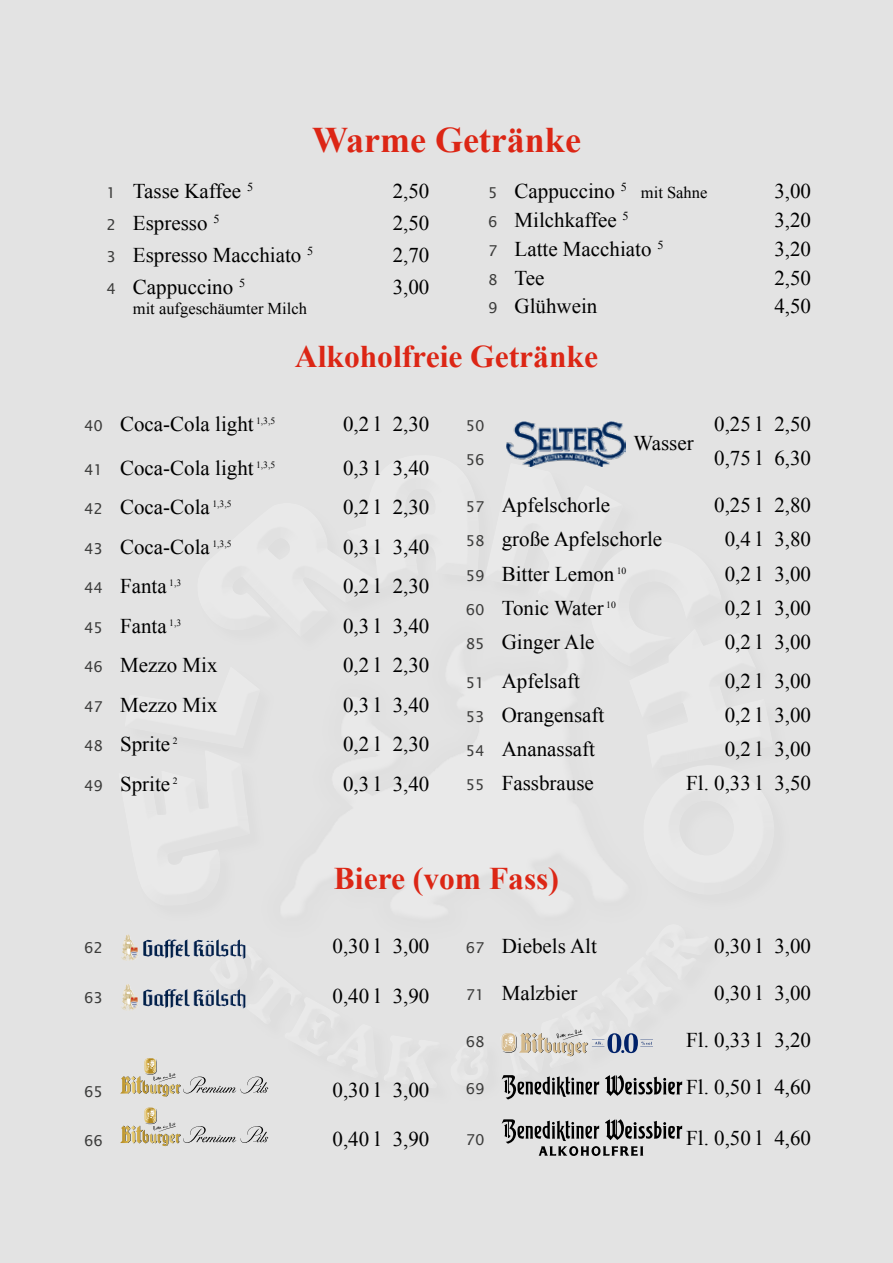
<style>
.page{position:relative;width:893px;height:1263px;background:#e3e3e3}
.page>*{position:absolute;margin:0;border:0;box-sizing:border-box;transform-origin:0 0}
.t1{font:700 36px "Times New Roman";color:#dc2615}
.t2{font:700 31.5px "Times New Roman";color:#dc2615}
.t3{font:21px "Times New Roman";color:#000}
.t4{font:16.5px "Times New Roman";color:#000}
.t5{font:15px "Lucida Sans";color:#3c3c3b}
.s1{font-family:"Lucida Sans";font-size:15px;color:#3c3c3b}
.s2{font-size:16.5px}
</style>
<div class="page">
<img style="left:507px;top:421px;width:119px;height:46px">
<img style="left:124px;top:934px;width:6px;height:9px">
<svg style="left:120px;top:943px;width:149px;height:153px"></svg>
<svg style="left:120px;top:1107px;width:148px;height:39px"></svg>
<svg style="left:501px;top:1029px;width:182px;height:70px"></svg>
<svg style="left:502px;top:1119px;width:180px;height:37px"></svg>
<h1 class="t1" style="left:312px;top:115px;width:270px">Warme Getränke</h1>
<p class="t3" style="left:106px;top:177px;width:148px"><span class="s1">1</span> Tasse Kaffee <sup>5</sup></p>
<p class="t3" style="left:393px;top:177px;width:38px">2,50</p>
<p class="t3" style="left:106px;top:209px;width:115px"><span class="s1">2</span> Espresso <sup>5</sup></p>
<p class="t3" style="left:393px;top:209px;width:38px">2,50</p>
<p class="t3" style="left:106px;top:241px;width:209px"><span class="s1">3</span> Espresso Macchiato <sup>5</sup></p>
<p class="t3" style="left:393px;top:241px;width:38px">2,70</p>
<p class="t3" style="left:106px;top:273px;width:140px"><span class="s1">4</span> Cappuccino <sup>5</sup></p>
<p class="t3" style="left:393px;top:273px;width:38px">3,00</p>
<p class="t4" style="left:133px;top:297px;width:176px">mit aufgeschäumter Milch</p>
<p class="t3" style="left:488px;top:177px;width:221px"><span class="s1">5</span> Cappuccino <sup>5</sup> <span class="s2">mit Sahne</span></p>
<p class="t3" style="left:774px;top:177px;width:38px">3,00</p>
<p class="t3" style="left:488px;top:206px;width:142px"><span class="s1">6</span> Milchkaffee <sup>5</sup></p>
<p class="t3" style="left:774px;top:206px;width:38px">3,20</p>
<p class="t3" style="left:488px;top:234px;width:177px"><span class="s1">7</span> Latte Macchiato <sup>5</sup></p>
<p class="t3" style="left:774px;top:234px;width:38px">3,20</p>
<p class="t3" style="left:488px;top:263px;width:58px"><span class="s1">8</span> Tee</p>
<p class="t3" style="left:774px;top:263px;width:38px">2,50</p>
<p class="t3" style="left:488px;top:292px;width:111px"><span class="s1">9</span> Glühwein</p>
<p class="t3" style="left:774px;top:292px;width:38px">4,50</p>
<h2 class="t2" style="left:295px;top:335px;width:305px">Alkoholfreie Getränke</h2>
<p class="t3" style="left:84px;top:410px;width:193px"><span class="s1">40</span> Coca-Cola light <sup>1,3,5</sup></p>
<p class="t3" style="left:343px;top:410px;width:88px">0,2 l 2,30</p>
<p class="t3" style="left:84px;top:453px;width:193px"><span class="s1">41</span> Coca-Cola light <sup>1,3,5</sup></p>
<p class="t3" style="left:343px;top:453px;width:88px">0,3 l 3,40</p>
<p class="t3" style="left:84px;top:493px;width:149px"><span class="s1">42</span> Coca-Cola <sup>1,3,5</sup></p>
<p class="t3" style="left:343px;top:493px;width:88px">0,2 l 2,30</p>
<p class="t3" style="left:84px;top:533px;width:149px"><span class="s1">43</span> Coca-Cola <sup>1,3,5</sup></p>
<p class="t3" style="left:343px;top:533px;width:88px">0,3 l 3,40</p>
<p class="t3" style="left:84px;top:572px;width:99px"><span class="s1">44</span> Fanta <sup>1,3</sup></p>
<p class="t3" style="left:343px;top:572px;width:88px">0,2 l 2,30</p>
<p class="t3" style="left:84px;top:612px;width:99px"><span class="s1">45</span> Fanta <sup>1,3</sup></p>
<p class="t3" style="left:343px;top:612px;width:88px">0,3 l 3,40</p>
<p class="t3" style="left:84px;top:651px;width:135px"><span class="s1">46</span> Mezzo Mix</p>
<p class="t3" style="left:343px;top:651px;width:88px">0,2 l 2,30</p>
<p class="t3" style="left:84px;top:691px;width:135px"><span class="s1">47</span> Mezzo Mix</p>
<p class="t3" style="left:343px;top:691px;width:88px">0,3 l 3,40</p>
<p class="t3" style="left:84px;top:730px;width:95px"><span class="s1">48</span> Sprite <sup>2</sup></p>
<p class="t3" style="left:343px;top:730px;width:88px">0,2 l 2,30</p>
<p class="t3" style="left:84px;top:770px;width:95px"><span class="s1">49</span> Sprite <sup>2</sup></p>
<p class="t3" style="left:343px;top:770px;width:88px">0,3 l 3,40</p>
<p class="t5" style="left:466px;top:417px;width:20px">50</p>
<p class="t3" style="left:714px;top:410px;width:98px">0,25 l 2,50</p>
<p class="t3" style="left:634px;top:429px;width:62px">Wasser</p>
<p class="t5" style="left:466px;top:451px;width:20px">56</p>
<p class="t3" style="left:714px;top:444px;width:98px">0,75 l 6,30</p>
<p class="t3" style="left:466px;top:491px;width:146px"><span class="s1">57</span> Apfelschorle</p>
<p class="t3" style="left:714px;top:491px;width:98px">0,25 l 2,80</p>
<p class="t3" style="left:466px;top:525px;width:198px"><span class="s1">58</span> große Apfelschorle</p>
<p class="t3" style="left:725px;top:525px;width:88px">0,4 l 3,80</p>
<p class="t3" style="left:466px;top:559px;width:162px"><span class="s1">59</span> Bitter Lemon <sup>10</sup></p>
<p class="t3" style="left:725px;top:559px;width:88px">0,2 l 3,00</p>
<p class="t3" style="left:466px;top:594px;width:151px"><span class="s1">60</span> Tonic Water <sup>10</sup></p>
<p class="t3" style="left:725px;top:594px;width:88px">0,2 l 3,00</p>
<p class="t3" style="left:466px;top:628px;width:130px"><span class="s1">85</span> Ginger Ale</p>
<p class="t3" style="left:725px;top:628px;width:88px">0,2 l 3,00</p>
<p class="t3" style="left:466px;top:666px;width:116px"><span class="s1">51</span> Apfelsaft</p>
<p class="t3" style="left:725px;top:666px;width:88px">0,2 l 3,00</p>
<p class="t3" style="left:466px;top:701px;width:140px"><span class="s1">53</span> Orangensaft</p>
<p class="t3" style="left:725px;top:701px;width:88px">0,2 l 3,00</p>
<p class="t3" style="left:466px;top:735px;width:131px"><span class="s1">54</span> Ananassaft</p>
<p class="t3" style="left:725px;top:735px;width:88px">0,2 l 3,00</p>
<p class="t3" style="left:466px;top:769px;width:130px"><span class="s1">55</span> Fassbrause</p>
<p class="t3" style="left:686px;top:769px;width:126px">Fl. 0,33 l 3,50</p>
<h2 class="t2" style="left:334px;top:857px;width:227px">Biere (vom Fass)</h2>
<p class="t5" style="left:84px;top:939px;width:20px">62</p>
<p class="t3" style="left:333px;top:932px;width:98px">0,30 l 3,00</p>
<p class="t5" style="left:84px;top:989px;width:20px">63</p>
<p class="t3" style="left:333px;top:982px;width:98px">0,40 l 3,90</p>
<p class="t5" style="left:84px;top:1083px;width:20px">65</p>
<p class="t3" style="left:333px;top:1075px;width:98px">0,30 l 3,00</p>
<p class="t5" style="left:84px;top:1132px;width:20px">66</p>
<p class="t3" style="left:333px;top:1125px;width:98px">0,40 l 3,90</p>
<p class="t3" style="left:466px;top:932px;width:133px"><span class="s1">67</span> Diebels Alt</p>
<p class="t3" style="left:714px;top:932px;width:98px">0,30 l 3,00</p>
<p class="t3" style="left:466px;top:979px;width:113px"><span class="s1">71</span> Malzbier</p>
<p class="t3" style="left:714px;top:979px;width:98px">0,30 l 3,00</p>
<p class="t5" style="left:466px;top:1033px;width:20px">68</p>
<p class="t3" style="left:686px;top:1026px;width:126px">Fl. 0,33 l 3,20</p>
<p class="t5" style="left:466px;top:1080px;width:20px">69</p>
<p class="t3" style="left:686px;top:1073px;width:126px">Fl. 0,50 l 4,60</p>
<p class="t5" style="left:466px;top:1131px;width:20px">70</p>
<p class="t3" style="left:686px;top:1124px;width:126px">Fl. 0,50 l 4,60</p>
</div>
